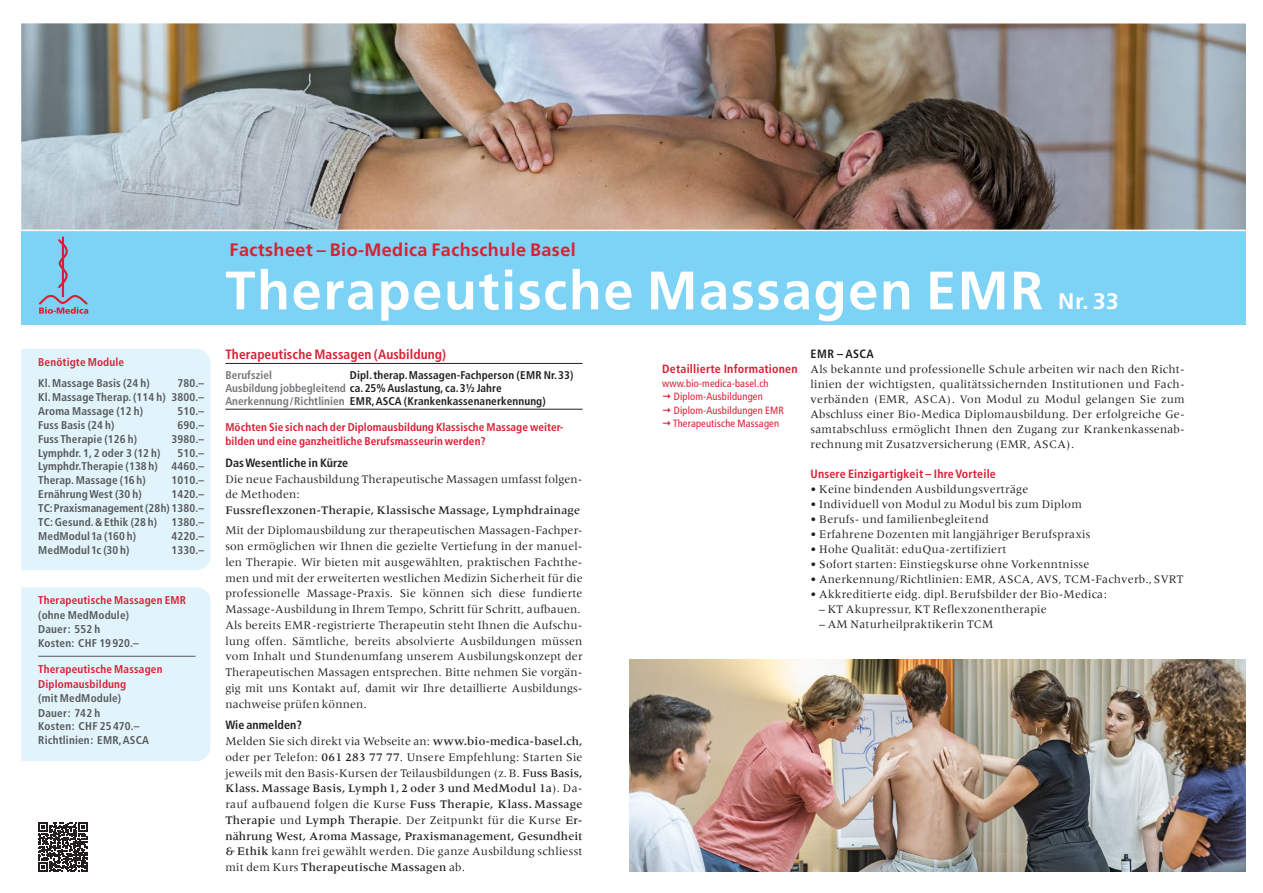
<style>
.page{position:relative;width:1263px;height:893px;background:#fff}
.page>*{position:absolute;margin:0;border:0;box-sizing:border-box;transform-origin:0 0}
.t1{font:700 54px "Frutiger LT Std";letter-spacing:.03em;color:#fff}
.t2{font:700 22.5px "Frutiger LT Std";color:#fff}
.t3{font:700 18px "Frutiger LT Std";letter-spacing:.02em;color:#da1f34}
.t4{font:700 condensed 13.5px "Frutiger LT Std";letter-spacing:.005em;color:#da1f34}
.t5{font:12px/15.8px "Meridien LT Pro";letter-spacing:.015em;color:#231f20;text-align:justify}
.t6{font:700 condensed 12px "Frutiger LT Std";letter-spacing:.01em;color:#da1f34}
.t7{font:500 12px "Meridien LT Pro";letter-spacing:.015em;color:#231f20}
.t8{font:700 condensed 12px "Frutiger LT Std";letter-spacing:.005em;color:#231f20}
.t9{font:700 condensed 11.25px/14px "Frutiger LT Std";letter-spacing:.01em;color:#57585a;text-align:justify}
.t10{font:700 condensed 11.25px/14.2px "Frutiger LT Std";letter-spacing:.005em;color:#da1f34}
.t11{font:700 condensed 11.25px/12.8px "Frutiger LT Std";letter-spacing:.01em;color:#231f20}
.t12{font:700 condensed 11.25px "Frutiger LT Std";letter-spacing:.005em;color:#757679}
.t13{font:condensed 10.5px/13.5px "Frutiger LT Std";letter-spacing:.015em;color:#da1f34}
.s1{color:#757679}
.s2{font-weight:500}
</style>
<div class="page">
<img style="left:21px;top:23px;width:1225px;height:207px">
<img style="left:630px;top:659px;width:616px;height:213px">
<div style="left:21px;top:349px;width:189px;height:221px;background:#e1f4fc"></div>
<div style="left:21px;top:231px;width:1225px;height:93px;background:#7cd3f6"></div>
<svg style="left:38px;top:822px;width:49px;height:50px"></svg>
<div style="left:21px;top:587px;width:189px;height:174px;background:#e1f4fc"></div>
<hr style="left:38px;top:656px;width:158px;height:1px;background:#57585a">
<svg style="left:38px;top:237px;width:51px;height:77px"></svg>
<hr style="left:225px;top:363px;width:358px;height:1px;background:#231f20">
<hr style="left:225px;top:409px;width:358px;height:1px;background:#231f20">
<p class="t10" style="left:38px;top:355px;width:87px">Benötigte Module</p>
<p class="t9" style="left:38px;top:376px;width:113px">Kl.Massage Basis (24 h)</p>
<p class="t9" style="left:38px;top:376px;width:167px;text-indent:139px">780.– Kl.Massage Therap. (114 h) 3800.– Aroma Massage (12 h)</p>
<p class="t9" style="left:177px;top:404px;width:28px">510.–</p>
<p class="t9" style="left:38px;top:418px;width:78px">Fuss Basis (24 h)</p>
<p class="t9" style="left:177px;top:418px;width:28px">690.–</p>
<p class="t9" style="left:38px;top:432px;width:100px">Fuss Therapie (126 h)</p>
<p class="t9" style="left:171px;top:432px;width:34px">3980.–</p>
<p class="t9" style="left:38px;top:446px;width:124px">Lymphdr. 1, 2 oder 3 (12 h)</p>
<p class="t9" style="left:38px;top:446px;width:167px;text-indent:139px">510.– Lymphdr.Therapie (138 h) 4460.– Therap. Massage (16 h)</p>
<p class="t9" style="left:171px;top:474px;width:34px">1010.–</p>
<p class="t9" style="left:38px;top:487px;width:105px">Ernährung West (30 h)</p>
<p class="t9" style="left:38px;top:487px;width:167px;text-indent:133px">1420.– TC: Praxismanagement(28h) 1380.– TC: Gesund.&amp;Ethik (28 h)</p>
<p class="t9" style="left:171px;top:515px;width:34px">1380.–</p>
<p class="t9" style="left:38px;top:529px;width:99px">MedModul1a (160 h)</p>
<p class="t9" style="left:171px;top:529px;width:34px">4220.–</p>
<p class="t9" style="left:38px;top:543px;width:93px">MedModul1c (30 h)</p>
<p class="t9" style="left:171px;top:543px;width:34px">1330.–</p>
<p class="t10" style="left:38px;top:593px;width:149px">Therapeutische Massagen EMR</p>
<p class="t9" style="left:38px;top:607px;width:92px;line-height:14.7px">(ohne MedModule)<br>Dauer: 552 h</p>
<p class="t9" style="left:38px;top:636px;width:102px">Kosten: CHF 19 920.–</p>
<p class="t10" style="left:38px;top:662px;width:126px">Therapeutische Massagen<br>Diplomausbildung</p>
<p class="t9" style="left:38px;top:691px;width:85px;line-height:14.7px">(mit MedModule)<br>Dauer: 742 h</p>
<p class="t9" style="left:38px;top:719px;width:112px;line-height:13.5px">Kosten: CHF 25 470.–<br>Richtlinien: EMR, ASCA</p>
<h3 class="t3" style="left:230px;top:239px;width:348px">Factsheet – Bio-Medica Fachschule Basel</h3>
<h1 class="t1" style="left:225px;top:259px;width:819px">Therapeutische Massagen EMR</h1>
<h2 class="t2" style="left:1058px;top:288px;width:62px">Nr. 33</h2>
<p class="t4" style="left:225px;top:346px;width:222px">Therapeutische Massagen (Ausbildung)</p>
<p class="t12" style="left:225px;top:368px;width:48px">Berufsziel</p>
<p class="t11" style="left:225px;top:369px;width:350px;text-indent:124px">Dipl.therap.Massagen-Fachperson (EMR Nr.33)<br><span class="s1">Ausbildung jobbegleitend</span> ca.25% Auslastung, ca.3½ Jahre<br><span class="s1">Anerkennung/Richtlinien</span> EMR, ASCA (Krankenkassenanerkennung)</p>
<p class="t10" style="left:225px;top:420px;width:339px">Möchten Sie sich nach der Diplomausbildung Klassische Massage weiter&shy;bilden und eine ganzheitliche Berufsmasseurin werden?</p>
<p class="t8" style="left:225px;top:456px;width:124px">Das Wesentliche in Kürze</p>
<p class="t5" style="left:225px;top:471px;width:359px">Die neue Fachausbildung Therapeutische Massagen umfasst folgen&shy;de Methoden:</p>
<p class="t7" style="left:225px;top:503px;width:356px">Fussreflexzonen-Therapie, Klassische Massage, Lymphdrainage</p>
<p class="t5" style="left:225px;top:523px;width:359px;text-align:left">Mit der Diplomausbildung zur therapeutischen Massagen- Fachper&shy;son ermöglichen wir Ihnen die gezielte Vertiefung in der manuel&shy;len Therapie. Wir bieten mit ausgewählten, praktischen Fachthe&shy;men und mit der erweiterten westlichen Medizin Sicherheit für die professionelle Massage- Praxis. Sie können sich diese fundierte Massage- Ausbildung in Ihrem Tempo, Schritt für Schritt, aufbauen.<br>Als bereits EMR- registrierte Therapeutin steht Ihnen die Aufschu&shy;lung offen. Sämtliche, bereits absolvierte Ausbildungen müssen vom Inhalt und Stundenumfang unserem Ausbilungskonzept der Therapeutischen Massagen entsprechen. Bitte nehmen Sie vorgän&shy;gig mit uns Kontakt auf, damit wir Ihre detaillierte Ausbildungs&shy;nachweise prüfen können.</p>
<p class="t8" style="left:225px;top:718px;width:78px">Wie anmelden?</p>
<p class="t5" style="left:225px;top:733px;width:359px">Melden Sie sich direkt via Webseite an: <span class="s2">www.bio-medica-basel.ch, </span>oder per Telefon: <span class="s2">061 283 77 77</span>. Unsere Empfehlung: Starten Sie jeweils mit den Basis- Kursen der Teilausbildungen (z.B. <span class="s2">Fuss Basis, Klass.Massage Basis, Lymph 1, 2 oder 3 und MedModul 1a</span>). Da&shy;rauf aufbauend folgen die Kurse <span class="s2">Fuss Therapie, Klass. Massage Therapie</span> und <span class="s2">Lymph Therapie</span>. Der Zeitpunkt für die Kurse <span class="s2">Er&shy;nährung West, Aroma Massage, Praxismanagement, Gesundheit &amp; Ethik</span> kann frei gewählt werden. Die ganze Ausbildung schliesst mit dem Kurs <span class="s2">Therapeutische Massagen</span> ab.</p>
<p class="t6" style="left:662px;top:362px;width:137px">Detaillierte Informationen</p>
<p class="t13" style="left:673px;top:376px;width:112px;text-indent:-11px">www.bio-medica-basel.ch<br>Diplom-Ausbildungen<br>Diplom-Ausbildungen EMR<br>Therapeutische Massagen</p>
<p class="t8" style="left:810px;top:347px;width:65px">EMR – ASCA</p>
<p class="t5" style="left:810px;top:362px;width:376px;line-height:15px">Als bekannte und professionelle Schule arbeiten wir nach den Richt&shy;linien der wichtigsten, qualitätssichernden Institutionen und Fach&shy;verbänden (EMR, ASCA). Von Modul zu Modul gelangen Sie zum Abschluss einer Bio-Medica Diplomausbildung. Der erfolgreiche Ge&shy;samtabschluss ermöglicht Ihnen den Zugang zur Krankenkassenab&shy;rechnung mit Zusatzversicherung (EMR, ASCA).</p>
<p class="t6" style="left:810px;top:467px;width:187px">Unsere Einzigartigkeit – Ihre Vorteile</p>
<p class="t5" style="left:810px;top:481px;width:219px">• Keine bindenden Ausbildungsverträge</p>
<p class="t5" style="left:810px;top:496px;width:273px">• Individuell von Modul zu Modul bis zum Diplom</p>
<p class="t5" style="left:810px;top:511px;width:180px">• Berufs- und familienbegleitend</p>
<p class="t5" style="left:810px;top:526px;width:281px">• Erfahrene Dozenten mit langjähriger Berufspraxis</p>
<p class="t5" style="left:810px;top:541px;width:197px">• Hohe Qualität: eduQua- zertifiziert</p>
<p class="t5" style="left:810px;top:556px;width:280px">• Sofort starten: Einstiegskurse ohne Vorkenntnisse</p>
<p class="t5" style="left:810px;top:571px;width:374px">• Anerkennung/Richtlinien: EMR, ASCA, AVS, TCM- Fachverb., SVRT</p>
<p class="t5" style="left:810px;top:586px;width:298px">• Akkreditierte eidg. dipl. Berufsbilder der Bio-Medica:</p>
<p class="t5" style="left:819px;top:601px;width:229px">– KT Akupressur, KT Reflexzonentherapie</p>
<p class="t5" style="left:819px;top:616px;width:176px">– AM Naturheilpraktikerin TCM</p>
</div>
